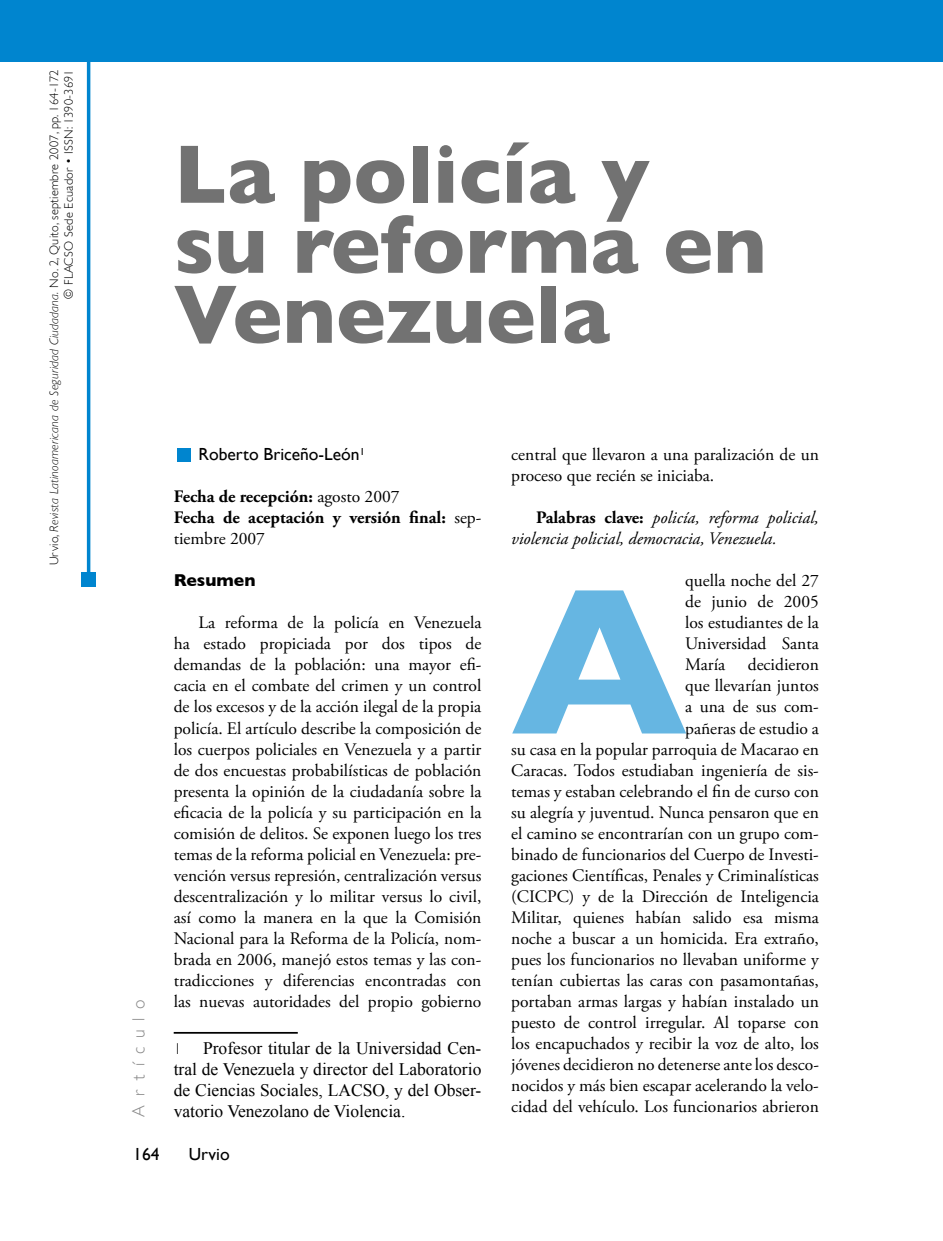
<style>
.page{position:relative;width:943px;height:1241px;background:#fff}
.page>*{position:absolute;margin:0;border:0;box-sizing:border-box;transform-origin:0 0}
.t1{font:700 211.22px "Gill Sans";color:#66b6e2}
.t2{font:700 84px/70px "Gill Sans";color:#727272}
.t3{font:17.5px/21px "Adobe Garamond Pro";color:#000;text-align:justify}
.t4{font:17.5px/21px "Times New Roman";color:#000;text-align:justify}
.t5{font:italic 17.5px/21px "Adobe Garamond Pro";color:#000}
.t6{font:700 17.5px/21px "Adobe Garamond Pro";color:#000}
.t7{font:17.5px "Gill Sans";color:#000}
.t8{font:300 17.5px "Gill Sans";letter-spacing:.5em;color:#898989}
.t9{font:700 17.5px "Gill Sans";color:#000}
.t10{font:300 12.25px/14.7px "Gill Sans";letter-spacing:.02em;color:#000;text-align:right}
.s1{font-style:italic}
.s2{font-weight:400}
.s3{font-family:"Gill Sans";font-weight:300;font-size:15.75px}
.s4{font-weight:700;font-style:normal}
</style>
<div class="page">
<hr style="left:174px;top:1031px;width:124px;height:2px;background:#000">
<div style="left:177px;top:448px;width:14px;height:13px;background:#0085cf"></div>
<div style="left:0;top:0;width:943px;height:61px;background:#0085cf"></div>
<hr style="left:87px;top:53px;width:3px;height:526px;background:#0085cf">
<div style="left:82px;top:572px;width:14px;height:14px;background:#0085cf"></div>
<p class="t10" style="left:47px;top:565px;width:497px;rotate:-90deg">Urvio, <span class="s1">Revista Latinoamericana de Seguridad Ciudadana.</span> No. 2, Quito, septiembre 2007, pp. 164-172 © FLACSO Sede Ecuador • ISSN: 1390-3691</p>
<h2 class="t2" style="left:174px;top:139px;width:594px">La policía y<br>su reforma en<br>Venezuela</h2>
<p class="t8" style="left:129px;top:1116px;width:119px;rotate:-90deg">Artículo</p>
<p class="t7" style="left:198px;top:444px;width:168px">Roberto Briceño-León<sup>1</sup></p>
<p class="t6" style="left:174px;top:486px;width:309px">Fecha de recepción: <span class="s2">agosto 2007<br></span>Fecha de aceptación y versión final: <span class="s2">sep&shy;tiembre 2007</span></p>
<p class="t9" style="left:174px;top:570px;width:83px">Resumen</p>
<p class="t3" style="left:174px;top:613px;width:309px;text-indent:25px">La reforma de la policía en Venezuela ha estado propiciada por dos tipos de demandas de la población: una mayor efi&shy;cacia en el combate del crimen y un control de los excesos y de la acción ilegal de la propia policía. El artículo describe la composición de los cuerpos policiales en Venezuela y a partir de dos encuestas probabilísticas de población presenta la opinión de la ciudadanía sobre la eficacia de la policía y su participación en la comisión de delitos. Se exponen luego los tres temas de la reforma policial en Venezuela: pre&shy;vención versus represión, centralización versus descentralización y lo militar versus lo civil, así como la manera en la que la Comisión Nacional para la Reforma de la Policía, nom&shy;brada en 2006, manejó estos temas y las con&shy;tradicciones y diferencias encontradas con las nuevas autoridades del propio gobierno</p>
<p class="t4" style="left:174px;top:1037px;width:309px"><span class="s3">1</span> Profesor titular de la Universidad Cen&shy;tral de Venezuela y director del Laboratorio de Ciencias Sociales, LACSO, y del Obser&shy;vatorio Venezolano de Violencia.</p>
<p class="t3" style="left:511px;top:445px;width:309px">central que llevaron a una paralización de un proceso que recién se iniciaba.</p>
<p class="t5" style="left:511px;top:507px;width:309px;text-indent:25px"><span class="s4">Palabras clave:</span> policía, reforma policial, violencia policial, democracia, Venezuela.</p>
<p class="t3" style="left:685px;top:571px;width:135px">quella noche del 27 de junio de 2005 los estudiantes de la Universidad Santa María</p>
<h1 class="t1" style="left:511px;top:538px;width:177px">A</h1>
<p class="t3" style="left:511px;top:655px;width:309px;text-align:right">decidieron<br>que llevarían juntos<br>a una de sus com-<br>pañeras de estudio a<br>su casa en la popular parroquia de Macarao en Caracas. Todos estudiaban ingeniería de sis&shy;temas y estaban celebrando el fin de curso con su alegría y juventud. Nunca pensaron que en el camino se encontrarían con un grupo com&shy;binado de funcionarios del Cuerpo de Investi&shy;gaciones Científicas, Penales y Criminalísticas (CICPC) y de la Dirección de Inteligencia Militar, quienes habían salido esa misma noche a buscar a un homicida. Era extraño, pues los funcionarios no llevaban uniforme y tenían cubiertas las caras con pasamontañas, portaban armas largas y habían instalado un puesto de control irregular. Al toparse con los encapuchados y recibir la voz de alto, los jóvenes decidieron no detenerse ante los desco&shy;nocidos y más bien escapar acelerando la velo&shy;cidad del vehículo. Los funcionarios abrieron</p>
<p class="t7" style="left:133px;top:1143px;width:28px">164</p>
<p class="t7" style="left:189px;top:1143px;width:43px">Urvio</p>
</div>
